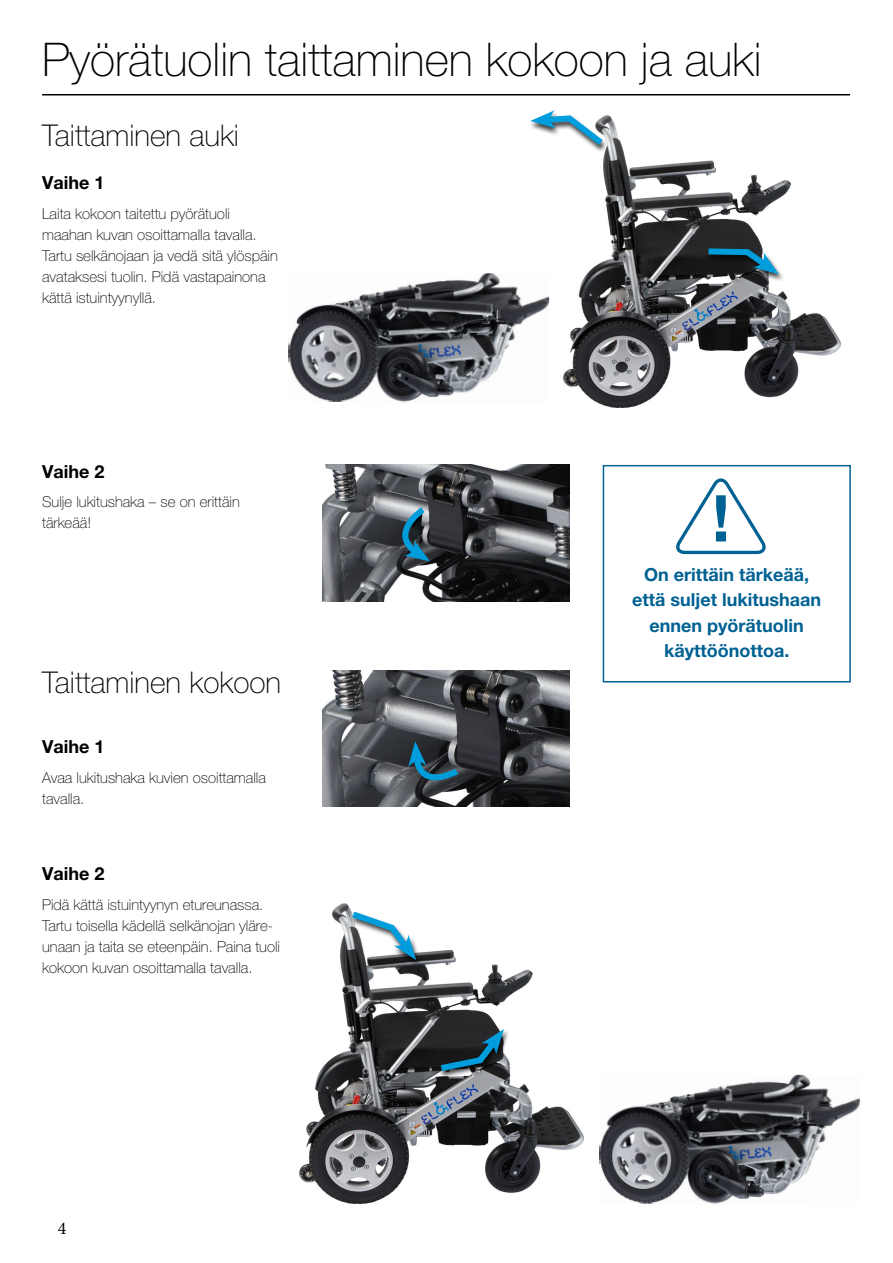
<style>
.page{position:relative;width:893px;height:1263px;background:#fff}
.page>*{position:absolute;margin:0;border:0;box-sizing:border-box;transform-origin:0 0}
.t1{font:100 46.5px "Helvetica Neue LT Pro";color:#000}
.t2{font:100 30px "Helvetica Neue LT Pro";color:#000}
.t3{font:700 18px/25.5px "Helvetica Neue LT Pro";color:#006193;text-align:center}
.t4{font:700 18px "Helvetica Neue LT Pro";color:#000}
.t5{font:18px "Minion Pro";color:#000}
.t6{font:100 15px/21px "Helvetica Neue LT Pro";color:#000}
</style>
<div class="page">
<img style="left:323px;top:465px;width:246px;height:136px">
<img style="left:299px;top:904px;width:284px;height:299px">
<img style="left:323px;top:671px;width:246px;height:136px">
<img style="left:563px;top:116px;width:277px;height:291px">
<hr style="left:42px;top:94px;width:808px;height:1px;background:#000">
<img style="left:288px;top:273px;width:261px;height:130px">
<div style="left:603px;top:465px;width:248px;height:217px;border:2px solid #006193"></div>
<svg style="left:676px;top:479px;width:90px;height:76px"></svg>
<div style="left:706px;top:248px;width:79px;height:34px;background:#000;opacity:.75"></div>
<svg style="left:702px;top:245px;width:77px;height:29px;background:#345867"></svg>
<div style="left:438px;top:1029px;width:72px;height:50px;background:#000;opacity:.75"></div>
<svg style="left:434px;top:1029px;width:70px;height:46px;background:#28414c"></svg>
<div style="left:528px;top:110px;width:80px;height:43px;background:#fff"></div>
<svg style="left:530px;top:110px;width:79px;height:41px"></svg>
<div style="left:350px;top:912px;width:72px;height:56px;background:#000;opacity:.75"></div>
<svg style="left:346px;top:907px;width:70px;height:53px"></svg>
<svg style="left:387px;top:504px;width:43px;height:58px;background:#496878"></svg>
<svg style="left:408px;top:741px;width:55px;height:51px;background:#304b58"></svg>
<img style="left:599px;top:1074px;width:261px;height:130px">
<h1 class="t1" style="left:42px;top:33px;width:721px">Pyörätuolin taittaminen kokoon ja auki</h1>
<h2 class="t2" style="left:42px;top:118px;width:198px">Taittaminen auki</h2>
<p class="t4" style="left:42px;top:172px;width:64px">Vaihe 1</p>
<p class="t6" style="left:42px;top:203px;width:237px">Laita kokoon taitettu pyörätuoli maahan kuvan osoittamalla tavalla.<br>Tartu selkänojaan ja vedä sitä ylöspäin avataksesi tuolin. Pidä vastapainona kättä istuintyynyllä.</p>
<p class="t4" style="left:42px;top:460px;width:64px">Vaihe 2</p>
<p class="t6" style="left:42px;top:491px;width:199px">Sulje lukitushaka – se on erittäin tärkeää!</p>
<h2 class="t2" style="left:42px;top:665px;width:241px">Taittaminen kokoon</h2>
<p class="t4" style="left:42px;top:736px;width:64px">Vaihe 1</p>
<p class="t6" style="left:42px;top:767px;width:225px">Avaa lukitushaka kuvien osoittamalla tavalla.</p>
<p class="t4" style="left:42px;top:862px;width:64px">Vaihe 2</p>
<p class="t6" style="left:42px;top:894px;width:239px">Pidä kättä istuintyynyn etureunassa.<br>Tartu toisella kädellä selkänojan yläre&shy;unaan ja taita se eteenpäin. Paina tuoli kokoon kuvan osoittamalla tavalla.</p>
<p class="t5" style="left:58px;top:1216px;width:10px">4</p>
<p class="t3" style="left:632px;top:561px;width:190px">On erittäin tärkeää, että suljet lukitushaan ennen pyörätuolin käyttöönottoa.</p>
</div>
